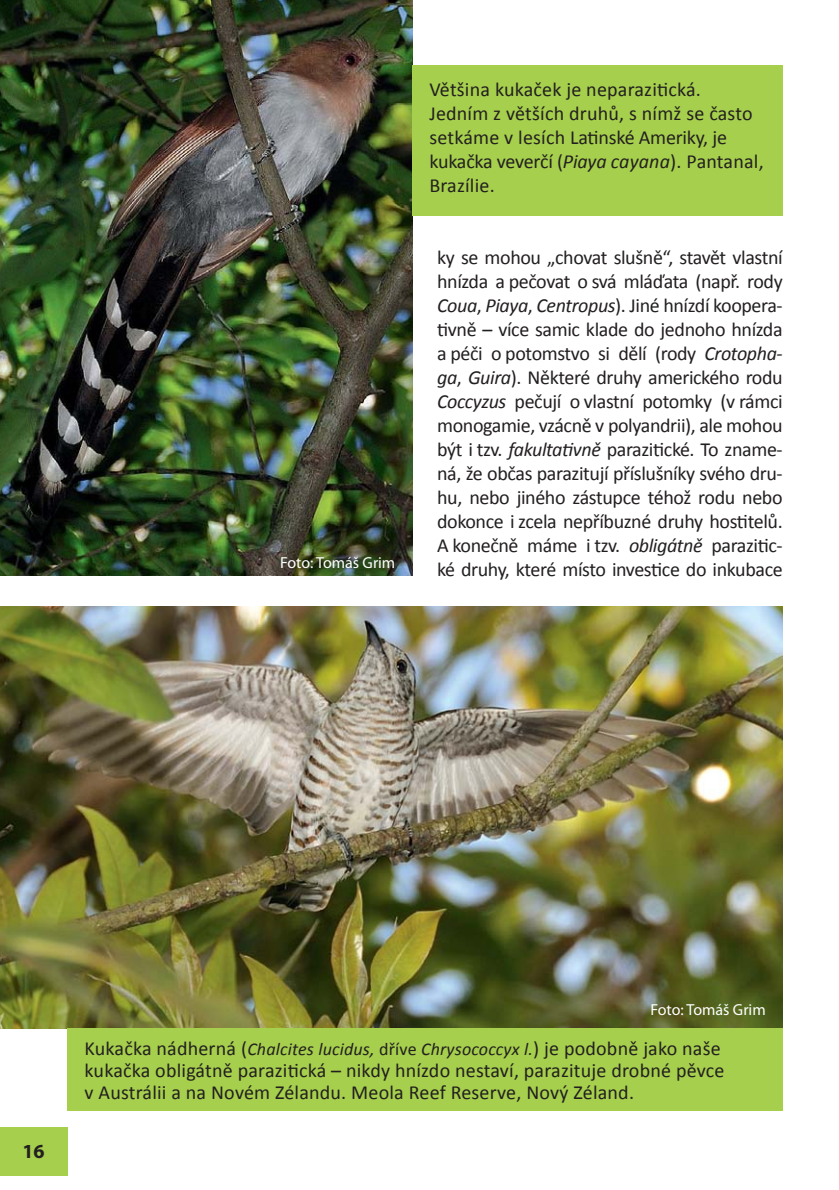
<style>
.page{position:relative;width:839px;height:1190px;background:#fff}
.page>*{position:absolute;margin:0;border:0;box-sizing:border-box;transform-origin:0 0}
.t1{font:20px/24px "Calibri";letter-spacing:.01em;color:#231f20}
.t2{font:700 20px "Myriad Pro";color:#231f20}
.t3{font:16px "Myriad Pro";color:#fff}
.s1{font-style:italic}
.s2{font-style:italic;font-size:18px}
.s3{font-size:18px}
</style>
<div class="page">
<div style="left:0;top:1127px;width:68px;height:48px;background:#a5cf4c"></div>
<img style="left:0;top:0;width:412px;height:575px">
<div style="left:412px;top:65px;width:370px;height:150px;background:#a5cf4c"></div>
<img style="left:0;top:607px;width:782px;height:421px">
<div style="left:68px;top:1028px;width:714px;height:83px;background:#a5cf4c"></div>
<p class="t3" style="left:280px;top:557px;width:117px">Foto: Tomáš Grim</p>
<p class="t1" style="left:429px;top:78px;width:335px">Většina kukaček je neparazitická.<br>Jedním z větších druhů, s nímž se často setkáme v lesích Latinské Ameriky, je kukačka veverčí (<span class="s1">Piaya cayana</span>). Pantanal, Brazílie.</p>
<p class="t1" style="left:437px;top:246px;width:347px;text-align:justify">ky se mohou „chovat slušně“, stavět vlastní hnízda a pečovat o svá mláďata (např. rody <span class="s1">Coua</span>, <span class="s1">Piaya</span>, <span class="s1">Centropus</span>). Jiné hnízdí koopera&shy;tivně – více samic klade do jednoho hnízda a péči o potomstvo si dělí (rody <span class="s1">Crotopha&shy;ga</span>, <span class="s1">Guira</span>). Některé druhy amerického rodu <span class="s1">Coccyzus</span> pečují o vlastní potomky (v rámci monogamie, vzácně v polyandrii), ale mohou být i tzv. <span class="s1">fakultativně</span> parazitické. To zname&shy;ná, že občas parazitují příslušníky svého dru&shy;hu, nebo jiného zástupce téhož rodu nebo dokonce i zcela nepříbuzné druhy hostitelů.<br>A konečně máme i tzv. <span class="s1">obligátně</span> parazitic&shy;ké druhy, které místo investice do inkubace</p>
<p class="t2" style="left:22px;top:1144px;width:24px">16</p>
<p class="t3" style="left:650px;top:1003px;width:117px">Foto: Tomáš Grim</p>
<p class="t1" style="left:85px;top:1039px;width:641px;line-height:22px">Kukačka nádherná (<span class="s2">Chalcites lucidus,</span> <span class="s3">dříve</span> <span class="s2">Chrysococcyx l.</span>) je podobně jako naše kukačka obligátně parazitická – nikdy hnízdo nestaví, parazituje drobné pěvce v Austrálii a na Novém Zélandu. Meola Reef Reserve, Nový Zéland.</p>
</div>
